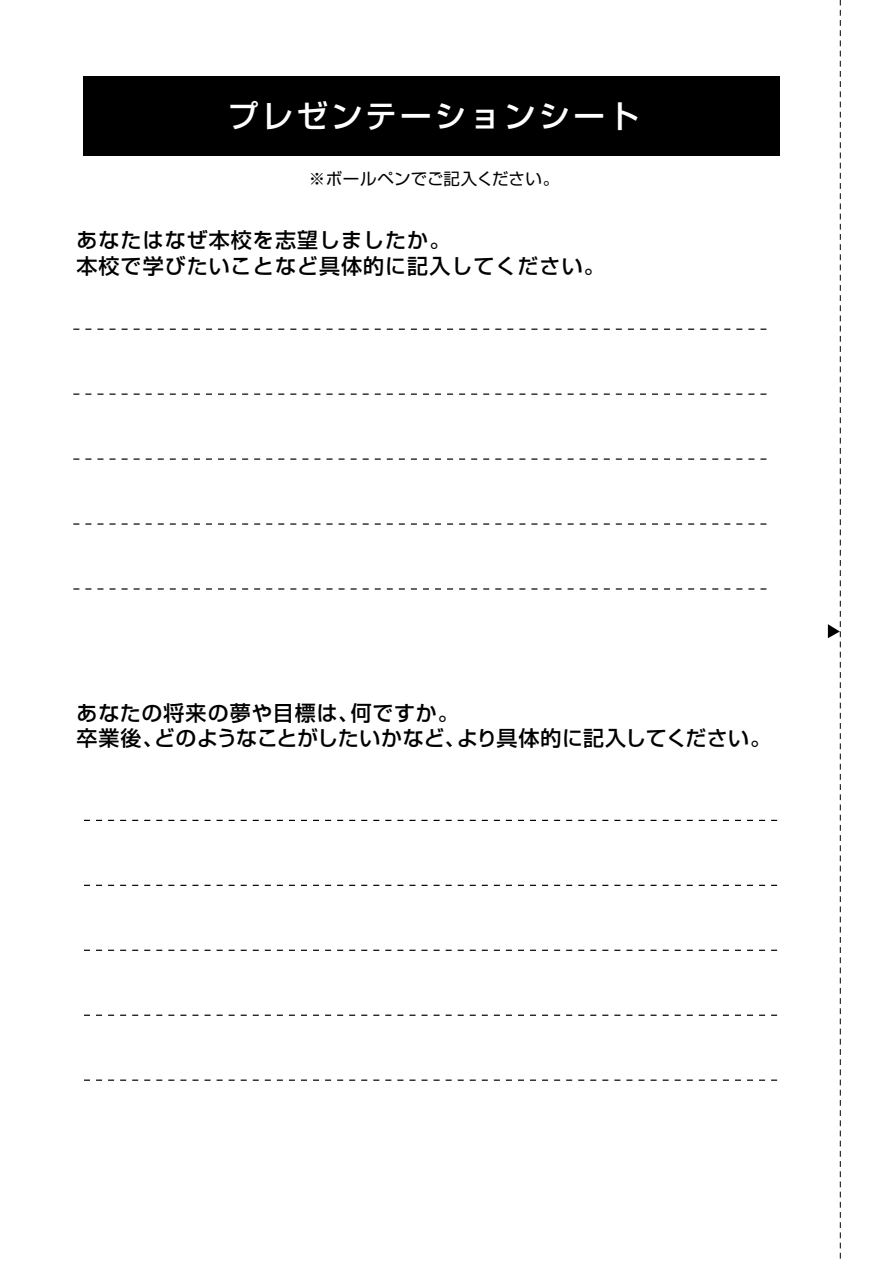
<style>
.page{position:relative;width:893px;height:1263px;background:#fff}
.page>*{position:absolute;margin:0;border:0;box-sizing:border-box;transform-origin:0 0}
.t1{font:500 31.5px "Shin Go Pro";letter-spacing:.1em;color:#fff}
.t2{font:500 21px/25.2px "Shin Go Pro";letter-spacing:.025em;color:#000}
.t3{font:500 21px/25.2px "Shin Go Pro";letter-spacing:.05em;color:#000}
.t4{font:16.5px "Shin Go Pro";letter-spacing:.01em;color:#000}
</style>
<div class="page">
<svg style="left:828px;top:0;width:13px;height:1259px"></svg>
<div style="left:83px;top:76px;width:697px;height:79px;background:#000"></div>
<svg style="left:84px;top:820px;width:693px;height:1px"></svg>
<svg style="left:84px;top:885px;width:693px;height:1px"></svg>
<svg style="left:84px;top:950px;width:693px;height:1px"></svg>
<svg style="left:84px;top:1014px;width:693px;height:2px"></svg>
<svg style="left:84px;top:1079px;width:693px;height:2px"></svg>
<svg style="left:73px;top:329px;width:693px;height:1px"></svg>
<svg style="left:73px;top:393px;width:693px;height:2px"></svg>
<svg style="left:73px;top:458px;width:693px;height:2px"></svg>
<svg style="left:73px;top:523px;width:693px;height:2px"></svg>
<svg style="left:73px;top:588px;width:693px;height:2px"></svg>
<h1 class="t1" style="left:227px;top:90px;width:414px">プレゼンテーションシート</h1>
<p class="t4" style="left:309px;top:165px;width:252px">※ボールペンでご記入ください。</p>
<p class="t3" style="left:77px;top:225px;width:530px">あなたはなぜ本校を志望しましたか。<br>本校で学びたいことなど具体的に記入してください。</p>
<p class="t2" style="left:77px;top:698px;width:696px">あなたの将来の夢や目標は、何ですか。<br>卒業後、どのようなことがしたいかなど、より具体的に記入してください。</p>
</div>
